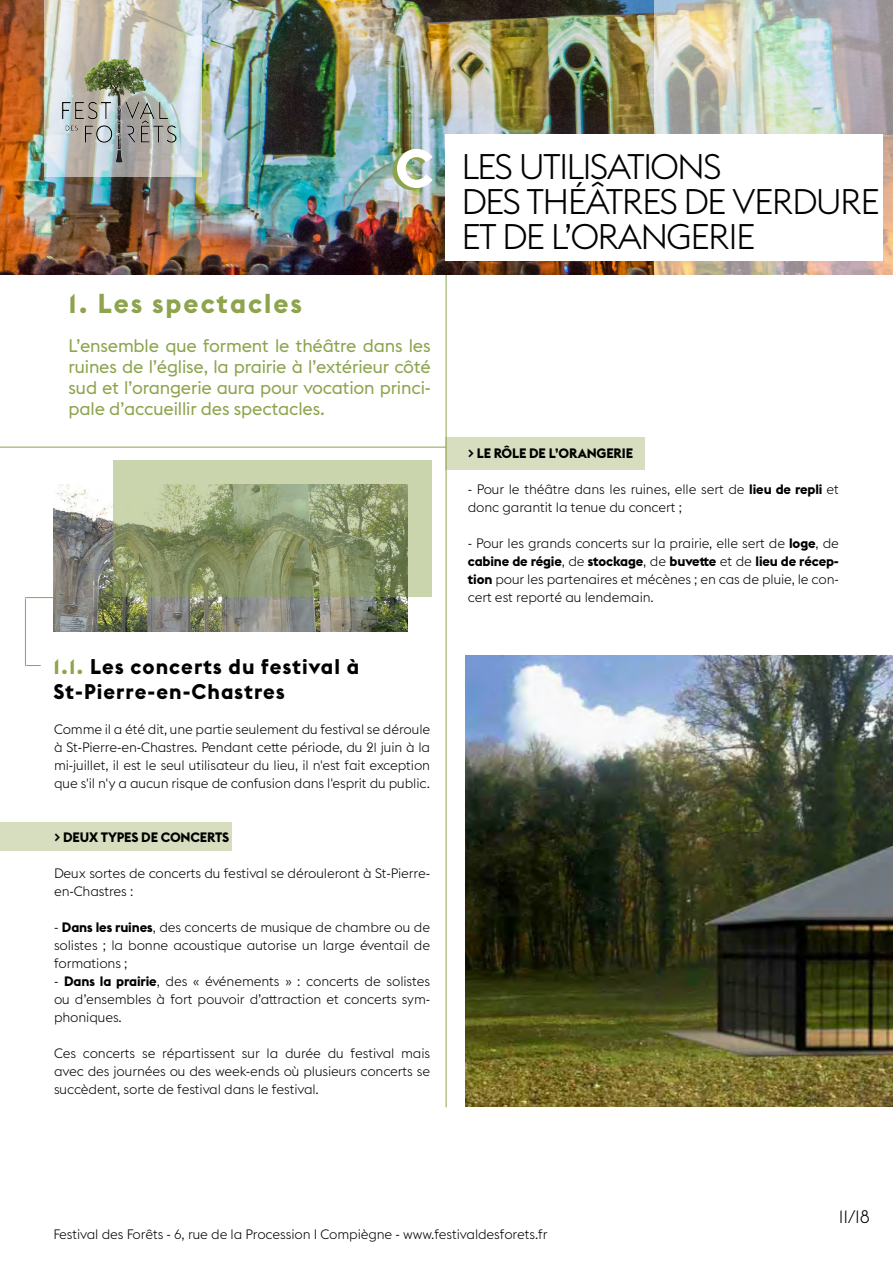
<style>
.page{position:relative;width:893px;height:1263px;background:#fff}
.page>*{position:absolute;margin:0;border:0;box-sizing:border-box;transform-origin:0 0}
.t1{font:700 54px "Euclid Flex";color:#fff}
.t2{font:300 35.1px/35.1px "Euclid Flex";letter-spacing:-.05em;color:#000}
.t3{font:700 27px "Euclid Flex";letter-spacing:.075em;color:#8da44d}
.t4{font:700 21px/25.2px "Euclid Flex";letter-spacing:.05em;color:#000}
.t5{font:18px/21px "Euclid Flex";letter-spacing:-.01em;color:#8da44d;text-align:justify}
.t6{font:300 18px "Euclid Flex";color:#000}
.t7{font:300 13.5px/18px "Euclid Flex";letter-spacing:-.01em;color:#000;text-align:justify}
.t8{font:700 13.5px "Euclid Flex";letter-spacing:-.01em;color:#000}
.s1{color:#8da44d}
.s2{font-weight:700}
</style>
<div class="page">
<div style="left:445px;top:437px;width:200px;height:32px;background:#d6debf"></div>
<div style="left:0;top:821px;width:231px;height:29px;background:#d6debf"></div>
<img style="left:0;top:0;width:654px;height:275px">
<hr style="left:446px;top:275px;width:1px;height:832px;background:#8da44d">
<svg style="left:45px;top:0;width:157px;height:176px;background:#cfcfc5"></svg>
<img style="left:54px;top:54px;width:139px;height:113px">
<hr style="left:0;top:447px;width:446px;height:1px;background:#8da44d">
<img style="left:54px;top:484px;width:353px;height:147px">
<svg style="left:113px;top:460px;width:319px;height:137px;background:#9ea97f"></svg>
<img style="left:654px;top:0;width:239px;height:275px">
<div style="left:446px;top:135px;width:437px;height:126px;background:#fff"></div>
<svg style="left:25px;top:597px;width:29px;height:1px"></svg>
<hr style="left:25px;top:599px;width:1px;height:67px;background:#8da44d">
<svg style="left:26px;top:665px;width:15px;height:1px"></svg>
<img style="left:465px;top:656px;width:428px;height:451px">
<h3 class="t3" style="left:69px;top:288px;width:235px">1. Les spectacles</h3>
<h1 class="t1" style="left:395px;top:137px;width:40px">C</h1>
<h3 class="t5" style="left:69px;top:336px;width:364px">L’ensemble que forment le théâtre dans les ruines de l’église, la prairie à l’extérieur côté sud et l’orangerie aura pour vocation princi&shy;pale d’accueillir des spectacles.</h3>
<h3 class="t4" style="left:54px;top:654px;width:307px"><span class="s1">1.1.</span> Les concerts du festival à<br>St-Pierre-en-Chastres</h3>
<p class="t7" style="left:54px;top:720px;width:378px">Comme il a été dit, une partie seulement du festival se déroule à St-Pierre-en-Chastres. Pendant cette période, du 21 juin à la mi-juillet, il est le seul utilisateur du lieu, il n'est fait exception que s'il n'y a aucun risque de confusion dans l'esprit du public.</p>
<p class="t8" style="left:54px;top:829px;width:177px">&gt; DEUX TYPES DE CONCERTS</p>
<p class="t7" style="left:54px;top:864px;width:378px">Deux sortes de concerts du festival se dérouleront à St-Pierre&shy;en-Chastres :</p>
<p class="t7" style="left:54px;top:918px;width:378px">- <span class="s2">Dans les ruines</span>, des concerts de musique de chambre ou de solistes ; la bonne acoustique autorise un large éventail de formations ;</p>
<p class="t7" style="left:54px;top:972px;width:378px">- <span class="s2">Dans la prairie</span>, des « événements » : concerts de solistes ou d’ensembles à fort pouvoir d’attraction et concerts sym&shy;phoniques.</p>
<p class="t7" style="left:54px;top:1044px;width:378px">Ces concerts se répartissent sur la durée du festival mais avec des journées ou des week-ends où plusieurs concerts se succèdent, sorte de festival dans le festival.</p>
<h2 class="t2" style="left:461px;top:149px;width:420px">LES UTILISATIONS<br>DES THÉÂTRES DE VERDURE<br>ET DE L’ORANGERIE</h2>
<p class="t8" style="left:468px;top:446px;width:167px">&gt; LE RÔLE DE L’ORANGERIE</p>
<p class="t7" style="left:468px;top:481px;width:373px">- Pour le théâtre dans les ruines, elle sert de <span class="s2">lieu de repli</span> et donc garantit la tenue du concert ;</p>
<p class="t7" style="left:468px;top:535px;width:373px">- Pour les grands concerts sur la prairie, elle sert de <span class="s2">loge</span>, de <span class="s2">cabine de régie</span>, de <span class="s2">stockage</span>, de <span class="s2">buvette</span> et de <span class="s2">lieu de récep&shy;tion</span> pour les partenaires et mécènes ; en cas de pluie, le con&shy;cert est reporté au lendemain.</p>
<h3 class="t6" style="left:839px;top:1206px;width:32px">11/18</h3>
<p class="t7" style="left:53px;top:1225px;width:496px">Festival des Forêts - 6, rue de la Procession I Compiègne - www.festivaldesforets.fr</p>
</div>
